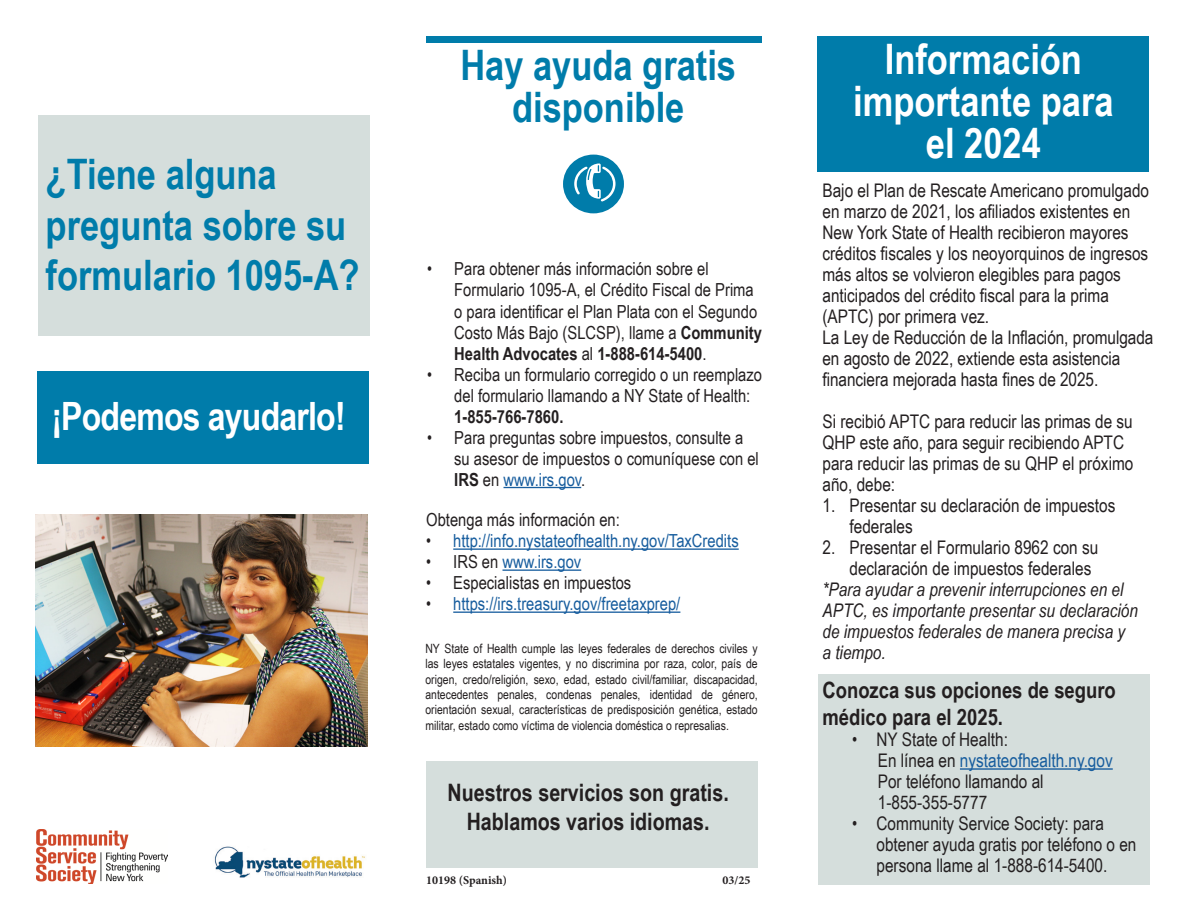
<style>
.page{position:relative;width:1187px;height:919px;background:#fff}
.page>*{position:absolute;margin:0;border:0;box-sizing:border-box;transform-origin:0 0}
.t1{font:700 42px/50.4px "Arial Narrow";color:#007caa}
.t2{font:700 42px/42px "Arial Narrow";color:#fff;text-align:center}
.t3{font:700 39px "Arial Narrow";letter-spacing:-.02em;color:#fff}
.t4{font:700 24px "Arial Narrow";color:#231f20}
.t5{font:700 22.5px/27px "Arial Narrow";color:#231f20}
.t6{font:18.75px/21px "Arial Narrow";color:#231f20}
.t7{font:italic 18.75px/21px "Arial Narrow";color:#231f20}
.t8{font:18.75px/21px "Arial Narrow";color:#231f20;scale:.95 1}
.t9{font:18.75px "Arial Narrow";color:#175d9e}
.t10{font:18px/21px "Arial Narrow";color:#231f20;scale:.95 1}
.t11{font:18px "Arial Narrow";color:#175d9e}
.t12{font:18px "Arial Narrow";color:#231f20}
.t13{font:12.75px/15.3px "Arial Narrow";color:#231f20;text-align:justify}
.t14{font:700 12px "Minion Pro";color:#231f20}
.s1{font-weight:700}
.s2{color:#175d9e}
.s3{color:#231f20}
</style>
<div class="page">
<div style="left:38px;top:116px;width:332px;height:220px;background:#d5dedc"></div>
<div style="left:818px;top:674px;width:331px;height:210px;background:#d5dedc"></div>
<div style="left:37px;top:371px;width:332px;height:92px;background:#007caa"></div>
<img style="left:36px;top:514px;width:331px;height:232px">
<div style="left:426px;top:761px;width:332px;height:106px;background:#d5dedc"></div>
<div style="left:563px;top:154px;width:61px;height:59px;background:#007caa;border-radius:50%"></div>
<svg style="left:574px;top:163px;width:41px;height:38px"></svg>
<div style="left:426px;top:36px;width:335px;height:7px;background:#007caa"></div>
<hr style="left:503px;top:487px;width:78px;height:1px;background:#175d9e">
<hr style="left:453px;top:548px;width:285px;height:1px;background:#175d9e">
<hr style="left:502px;top:569px;width:79px;height:1px;background:#175d9e">
<hr style="left:453px;top:611px;width:227px;height:1px;background:#175d9e">
<div style="left:817px;top:36px;width:331px;height:136px;background:#007caa"></div>
<hr style="left:959px;top:768px;width:153px;height:1px;background:#175d9e">
<img style="left:36px;top:829px;width:132px;height:54px">
<img style="left:214px;top:846px;width:151px;height:32px">
<p class="t1" style="left:46px;top:147px;width:315px">¿Tiene alguna pregunta sobre su formulario 1095-A?</p>
<p class="t3" style="left:51px;top:387px;width:296px">¡Podemos ayudarlo!</p>
<p class="t1" style="left:460px;top:42px;width:277px;line-height:42px;text-align:center">Hay ayuda gratis disponible</p>
<p class="t10" style="left:454px;top:258px;width:325px;text-indent:-27px">• Para obtener más información sobre el Formulario 1095-A, el Crédito Fiscal de Prima o para identificar el Plan Plata con el Segundo Costo Más Bajo (SLCSP), llame a <span class="s1">Community Health Advocates</span> al <span class="s1">1-888-614-5400</span>.</p>
<p class="t10" style="left:454px;top:363px;width:325px;text-indent:-27px">• Reciba un formulario corregido o un reemplazo del formulario llamando a NY State of Health:<br><span class="s1">1-855‑766-7860.</span></p>
<p class="t10" style="left:454px;top:426px;width:322px;text-indent:-27px">• Para preguntas sobre impuestos, consulte a su asesor de impuestos o comuníquese con el<br><span class="s1">IRS</span> en <span class="s2">www.irs.gov</span>.</p>
<p class="t12" style="left:426px;top:506px;width:195px">Obtenga más información en:</p>
<p class="t11" style="left:426px;top:527px;width:314px"><span class="s3">•</span> http://info.nystateofhealth.ny.gov/TaxCredits</p>
<p class="t11" style="left:426px;top:548px;width:156px"><span class="s3">• IRS en</span> www.irs.gov</p>
<p class="t10" style="left:426px;top:571px;width:217px">• Especialistas en impuestos</p>
<p class="t11" style="left:426px;top:590px;width:256px"><span class="s3">•</span> https://irs.treasury.gov/freetaxprep/</p>
<p class="t13" style="left:425px;top:640px;width:334px">NY State of Health cumple las leyes federales de derechos civiles y las leyes estatales vigentes, y no discrimina por raza, color, país de origen, credo/religión, sexo, edad, estado civil/familiar, discapacidad, antecedentes penales, condenas penales, identidad de género, orientación sexual, características de predisposición genética, estado militar, estado como víctima de violencia doméstica o represalias.</p>
<p class="t4" style="left:447px;top:774px;width:283px">Nuestros servicios son gratis.</p>
<p class="t4" style="left:466px;top:803px;width:244px">Hablamos varios idiomas.</p>
<p class="t14" style="left:426px;top:873px;width:82px">10198 (Spanish)</p>
<p class="t14" style="left:722px;top:873px;width:29px">03/25</p>
<p class="t2" style="left:853px;top:36px;width:262px">Información importante para el 2024</p>
<p class="t6" style="left:822px;top:179px;width:332px">Bajo el Plan de Rescate Americano promulgado en marzo de 2021, los afiliados existentes en New York State of Health recibieron mayores créditos fiscales y los neoyorquinos de ingresos más altos se volvieron elegibles para pagos anticipados del crédito fiscal para la prima (APTC) por primera vez.<br>La Ley de Reducción de la Inflación, promulgada en agosto de 2022, extiende esta asistencia financiera mejorada hasta fines de 2025.</p>
<p class="t6" style="left:822px;top:410px;width:312px">Si recibió APTC para reducir las primas de su QHP este año, para seguir recibiendo APTC para reducir las primas de su QHP el próximo año, debe:</p>
<p class="t6" style="left:849px;top:494px;width:267px;text-indent:-27px">1. Presentar su declaración de impuestos federales</p>
<p class="t6" style="left:849px;top:536px;width:250px;text-indent:-27px">2. Presentar el Formulario 8962 con su declaración de impuestos federales</p>
<p class="t7" style="left:822px;top:578px;width:317px">*Para ayudar a prevenir interrupciones en el APTC, es importante presentar su declaración de impuestos federales de manera precisa y a tiempo.</p>
<p class="t5" style="left:822px;top:675px;width:295px">Conozca sus opciones de seguro médico para el 2025.</p>
<p class="t8" style="left:852px;top:728px;width:165px">• NY State of Health:</p>
<p class="t9" style="left:877px;top:746px;width:236px"><span class="s3">En línea en</span> nystateofhealth.ny.gov</p>
<p class="t6" style="left:877px;top:770px;width:167px">Por teléfono llamando al<br>1-855-355-5777</p>
<p class="t8" style="left:876px;top:812px;width:275px;text-indent:-24px">• Community Service Society: para obtener ayuda gratis por teléfono o en persona llame al 1-888-614-5400.</p>
</div>
